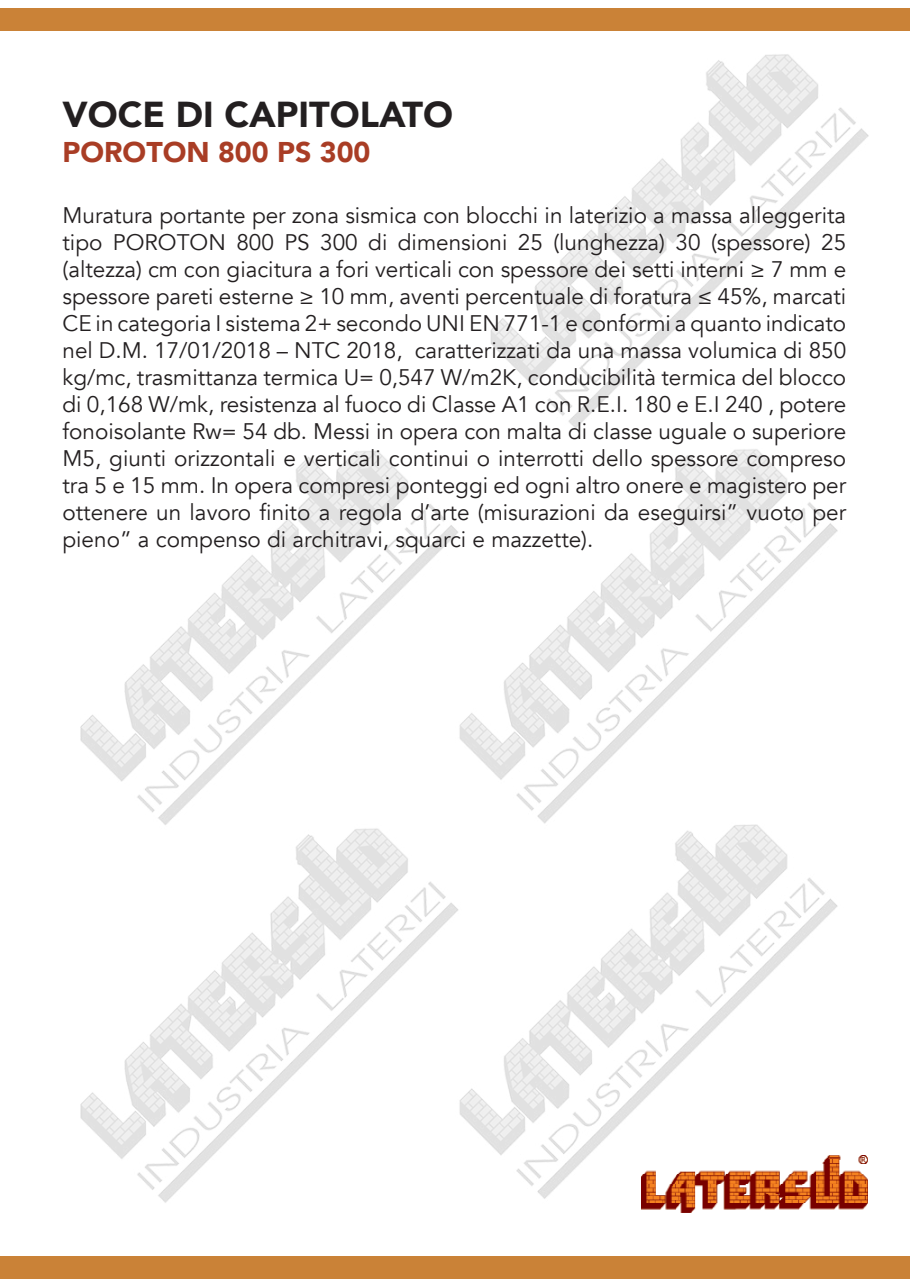
<style>
.page{position:relative;width:910px;height:1280px;background:#fff}
.page>*{position:absolute;margin:0;border:0;box-sizing:border-box;transform-origin:0 0}
.t1{font:900 36px "Avenir";color:#231f20}
.t2{font:900 28.5px "Avenir";color:#a93d25}
.t3{font:22.5px/27px "Avenir";color:#231f20;text-align:justify}
</style>
<div class="page">
<img style="left:80px;top:54px;width:789px;height:1151px">
<img style="left:641px;top:1155px;width:226px;height:58px">
<div style="left:0;top:1255px;width:910px;height:23px;background:#ca8237"></div>
<div style="left:0;top:9px;width:910px;height:22px;background:#ca8237"></div>
<p class="t1" style="left:63px;top:84px;width:392px">VOCE DI CAPITOLATO</p>
<p class="t2" style="left:63px;top:127px;width:309px">POROTON 800 PS 300</p>
<p class="t3" style="left:63px;top:202px;width:785px">Muratura portante per zona sismica con blocchi in laterizio a massa alleggerita tipo POROTON 800 PS 300 di dimensioni 25 (lunghezza) 30 (spessore) 25 (altezza) cm con giacitura a fori verticali con spessore dei setti interni ≥ 7 mm e spessore pareti esterne ≥ 10 mm, aventi percentuale di foratura ≤ 45%, marcati CE in categoria I sistema 2+ secondo UNI EN 771-1 e conformi a quanto indicato nel D.M. 17/01/2018 – NTC 2018, caratterizzati da una massa volumica di 850 kg/mc, trasmittanza termica U= 0,547 W/m2K, conducibilità termica del blocco di 0,168 W/mk, resistenza al fuoco di Classe A1 con R.E.I. 180 e E.I 240 , potere fonoisolante Rw= 54 db. Messi in opera con malta di classe uguale o superiore M5, giunti orizzontali e verticali continui o interrotti dello spessore compreso tra 5 e 15 mm. In opera compresi ponteggi ed ogni altro onere e magistero per ottenere un lavoro finito a regola d’arte (misurazioni da eseguirsi” vuoto per pieno” a compenso di architravi, squarci e mazzette).</p>
</div>
